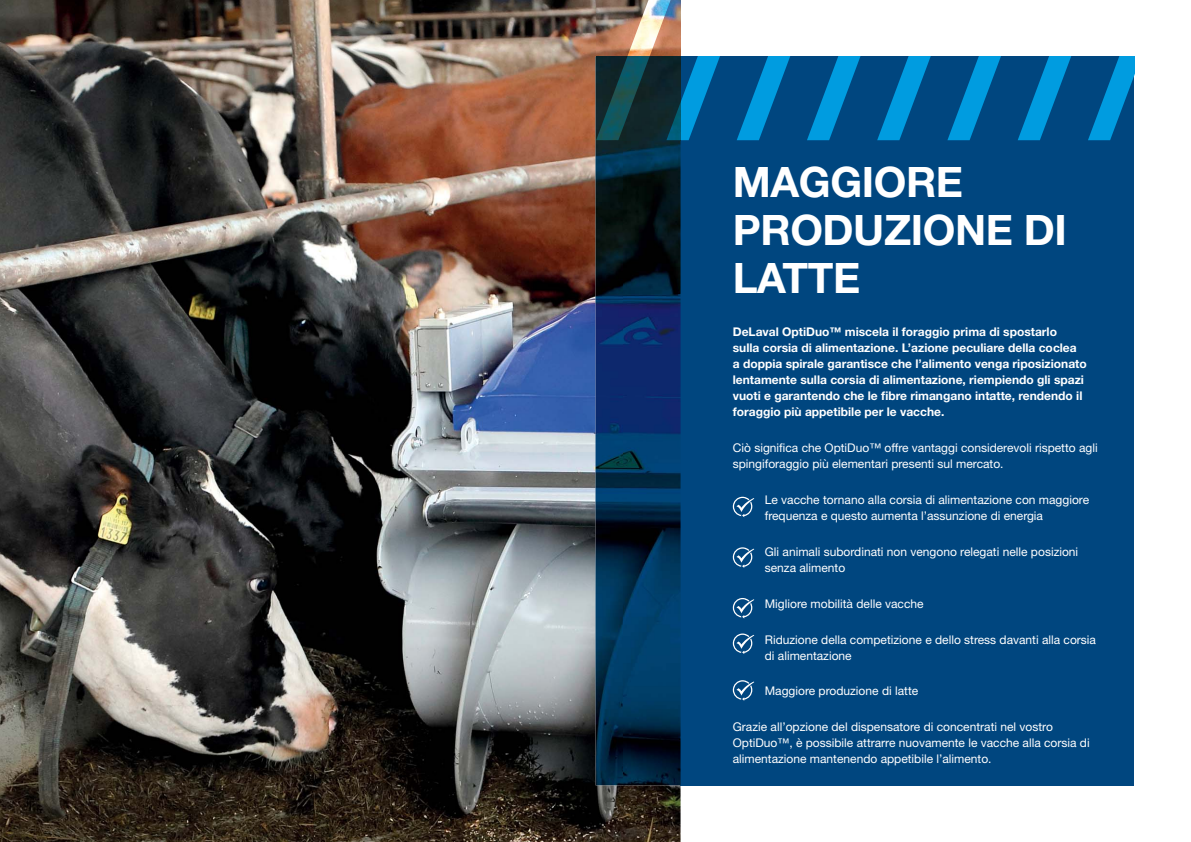
<style>
.page{position:relative;width:1191px;height:842px;background:#fff}
.page>*{position:absolute;margin:0;border:0;box-sizing:border-box;transform-origin:0 0}
.t1{font:700 194.5px "Helvetica Neue";color:#009ce0}
.t2{font:700 42px/48px "Helvetica Neue";letter-spacing:-.01em;color:#fff}
.t3{font:12px/16px "Helvetica Neue";color:#fff}
.t4{font:700 12px/16px "Helvetica Neue";color:#fff}
</style>
<div class="page">
<img style="left:0;top:0;width:680px;height:842px">
<div style="left:680px;top:140px;width:454px;height:645px;background:#00467f"></div>
<img style="left:595px;top:57px;width:28px;height:728px">
<img style="left:623px;top:140px;width:57px;height:645px">
<svg style="left:733px;top:497px;width:21px;height:20px"></svg>
<svg style="left:733px;top:547px;width:21px;height:21px"></svg>
<svg style="left:733px;top:598px;width:21px;height:20px"></svg>
<svg style="left:733px;top:633px;width:21px;height:21px"></svg>
<svg style="left:733px;top:680px;width:21px;height:21px"></svg>
<img style="left:596px;top:0;width:84px;height:57px">
<img style="left:626px;top:0;width:46px;height:57px">
<div style="left:680px;top:57px;width:454px;height:83px;background:#00467f"></div>
<img style="left:596px;top:57px;width:84px;height:83px">
<h1 class="t1" style="left:668px;top:-2px;width:495px">///////</h1>
<h2 class="t2" style="left:733px;top:161px;width:336px">MAGGIORE<br>PRODUZIONE DI<br>LATTE</h2>
<p class="t4" style="left:733px;top:325px;width:355px">DeLaval OptiDuo™ miscela il foraggio prima di spostarlo<br>sulla corsia di alimentazione. L’azione peculiare della coclea<br>a doppia spirale garantisce che l’alimento venga riposizionato lentamente sulla corsia di alimentazione, riempiendo gli spazi vuoti e garantendo che le fibre rimangano intatte, rendendo il foraggio più appetibile per le vacche.</p>
<p class="t3" style="left:733px;top:441px;width:366px">Ciò significa che OptiDuo™ offre vantaggi considerevoli rispetto agli spingiforaggio più elementari presenti sul mercato.</p>
<p class="t3" style="left:765px;top:493px;width:326px">Le vacche tornano alla corsia di alimentazione con maggiore frequenza e questo aumenta l’assunzione di energia</p>
<p class="t3" style="left:765px;top:545px;width:315px">Gli animali subordinati non vengono relegati nelle posizioni senza alimento</p>
<p class="t3" style="left:765px;top:597px;width:160px">Migliore mobilità delle vacche</p>
<p class="t3" style="left:765px;top:632px;width:333px">Riduzione della competizione e dello stress davanti alla corsia di alimentazione</p>
<p class="t3" style="left:765px;top:684px;width:155px">Maggiore produzione di latte</p>
<p class="t3" style="left:733px;top:720px;width:358px">Grazie all’opzione del dispensatore di concentrati nel vostro<br>OptiDuo™, è possibile attrarre nuovamente le vacche alla corsia di alimentazione mantenendo appetibile l’alimento.</p>
</div>
